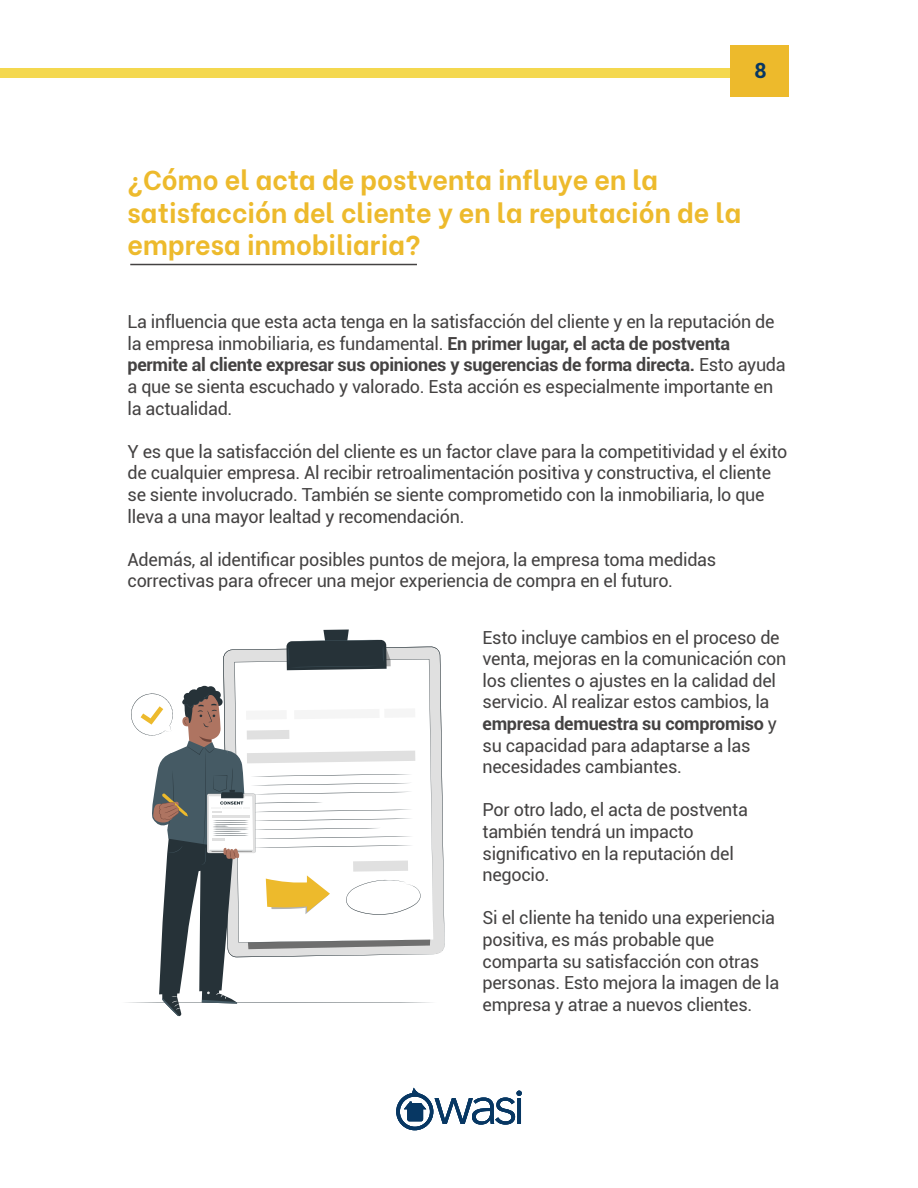
<style>
.page{position:relative;width:918px;height:1188px;background:#fff}
.page>*{position:absolute;margin:0;border:0;box-sizing:border-box;transform-origin:0 0}
.t1{font:700 27px/32.4px "Be Vietnam";color:#edba2c}
.t2{font:700 21px "Roboto";color:#073763}
.t3{font:18px/21.6px "Roboto";letter-spacing:-.015em;color:#444242}
.s1{font-weight:700}
</style>
<div class="page">
<svg style="left:396px;top:1088px;width:126px;height:42px"></svg>
<div style="left:0;top:68px;width:787px;height:9px;background:#f4d84f"></div>
<div style="left:731px;top:45px;width:58px;height:52px;background:#edba2c"></div>
<hr style="left:130px;top:264px;width:287px;height:1px;background:#444242">
<svg style="left:223px;top:647px;width:221px;height:307px;background:#dbdcdc"></svg>
<svg style="left:234px;top:659px;width:199px;height:26px"></svg>
<svg style="left:286px;top:630px;width:105px;height:40px"></svg>
<svg style="left:126px;top:685px;width:310px;height:331px"></svg>
<p class="t2" style="left:755px;top:56px;width:14px">8</p>
<h1 class="t1" style="left:128px;top:161px;width:615px">¿Cómo el acta de postventa influye en la satisfacción del cliente y en la reputación de la empresa inmobiliaria?</h1>
<p class="t3" style="left:128px;top:310px;width:660px">La influencia que esta acta tenga en la satisfacción del cliente y en la reputación de la empresa inmobiliaria, es fundamental. <span class="s1">En primer lugar, el acta de postventa permite al cliente expresar sus opiniones y sugerencias de forma directa.</span> Esto ayuda a que se sienta escuchado y valorado. Esta acción es especialmente importante en la actualidad.</p>
<p class="t3" style="left:128px;top:440px;width:661px">Y es que la satisfacción del cliente es un factor clave para la competitividad y el éxito de cualquier empresa. Al recibir retroalimentación positiva y constructiva, el cliente se siente involucrado. También se siente comprometido con la inmobiliaria, lo que lleva a una mayor lealtad y recomendación.</p>
<p class="t3" style="left:128px;top:548px;width:590px">Además, al identificar posibles puntos de mejora, la empresa toma medidas correctivas para ofrecer una mejor experiencia de compra en el futuro.</p>
<p class="t3" style="left:483px;top:626px;width:305px">Esto incluye cambios en el proceso de venta, mejoras en la comunicación con los clientes o ajustes en la calidad del servicio. Al realizar estos cambios, la <span class="s1">empresa demuestra su compromiso</span> y su capacidad para adaptarse a las necesidades cambiantes.</p>
<p class="t3" style="left:483px;top:798px;width:267px">Por otro lado, el acta de postventa también tendrá un impacto significativo en la reputación del negocio.</p>
<p class="t3" style="left:483px;top:906px;width:298px">Si el cliente ha tenido una experiencia positiva, es más probable que comparta su satisfacción con otras personas. Esto mejora la imagen de la empresa y atrae a nuevos clientes.</p>
</div>
